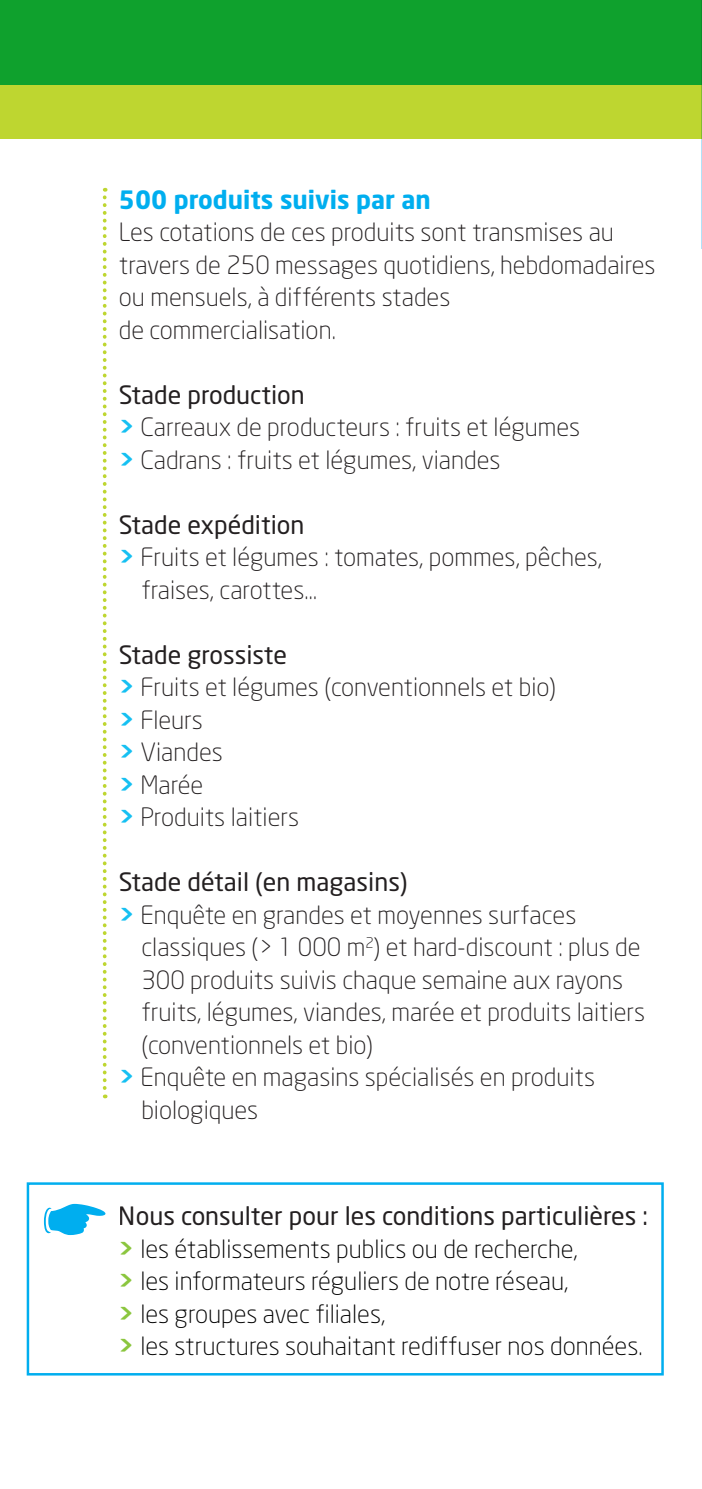
<style>
.page{position:relative;width:702px;height:1489px;background:#fff}
.page>*{position:absolute;margin:0;border:0;box-sizing:border-box;transform-origin:0 0}
.t1{font:300 25px/32.5px "Neo Sans";color:#231f20}
.t2{font:300 25px/32.5px "Neo Sans";color:#000}
.t3{font:25px "Neo Sans";color:#231f20}
.t4{font:700 25px "Neo Sans";color:#00aeef}
.s1{font-weight:400}
.s2{font-weight:700;color:#15c0f2}
.s3{font-weight:400;color:#231f20}
.s4{font-weight:700;color:#8bc63e}
</style>
<div class="page">
<div style="left:0;top:0;width:701px;height:138px;background:#bed630"></div>
<div style="left:0;top:0;width:701px;height:85px;background:#0fa12d"></div>
<hr style="left:701px;top:0;width:1px;height:248px;background:#b1e2f9">
<svg style="left:103px;top:188px;width:4px;height:910px"></svg>
<div style="left:27px;top:1182px;width:636px;height:193px;border:2px solid #00aeef"></div>
<svg style="left:44px;top:1203px;width:61px;height:31px"></svg>
<p class="t4" style="left:119px;top:183px;width:313px">500 produits suivis par an</p>
<p class="t1" style="left:119px;top:215px;width:538px">Les cotations de ces produits sont transmises au travers de 250 messages quotidiens, hebdomadaires ou mensuels, à différents stades<br>de commercialisation.</p>
<p class="t1" style="left:119px;top:378px;width:463px"><span class="s1">Stade production<br></span><span class="s2">&gt;</span> Carreaux de producteurs : fruits et légumes <span class="s2">&gt;</span> Cadrans : fruits et légumes, viandes</p>
<p class="t3" style="left:119px;top:509px;width:187px">Stade expédition</p>
<p class="t1" style="left:119px;top:540px;width:485px"><span class="s2">&gt;</span> Fruits et légumes : tomates, pommes, pêches,</p>
<p class="t1" style="left:141px;top:573px;width:177px">fraises, carottes…</p>
<p class="t1" style="left:119px;top:638px;width:439px"><span class="s1">Stade grossiste<br></span><span class="s2">&gt;</span> Fruits et légumes (conventionnels et bio) <span class="s2">&gt;</span> Fleurs<br><span class="s2">&gt;</span> Viandes<br><span class="s2">&gt;</span> Marée<br><span class="s2">&gt;</span> Produits laitiers</p>
<p class="t3" style="left:119px;top:866px;width:290px">Stade détail (en magasins)</p>
<p class="t1" style="left:119px;top:898px;width:459px"><span class="s2">&gt;</span> Enquête en grandes et moyennes surfaces</p>
<p class="t1" style="left:141px;top:930px;width:500px">classiques (&gt; 1 000 m<sup>2</sup>) et hard-discount : plus de</p>
<p class="t1" style="left:141px;top:963px;width:483px">300 produits suivis chaque semaine aux rayons</p>
<p class="t1" style="left:141px;top:995px;width:505px">fruits, légumes, viandes, marée et produits laitiers</p>
<p class="t1" style="left:141px;top:1028px;width:233px">(conventionnels et bio)</p>
<p class="t1" style="left:119px;top:1060px;width:477px"><span class="s2">&gt;</span> Enquête en magasins spécialisés en produits</p>
<p class="t1" style="left:141px;top:1093px;width:118px">biologiques</p>
<p class="t2" style="left:119px;top:1199px;width:530px"><span class="s3">Nous consulter pour les conditions particulières : </span><span class="s4">&gt;</span> les établissements publics ou de recherche,<br><span class="s4">&gt;</span> les informateurs réguliers de notre réseau,<br><span class="s4">&gt;</span> les groupes avec filiales,<br><span class="s4">&gt;</span> les structures souhaitant rediffuser nos données.</p>
</div>
